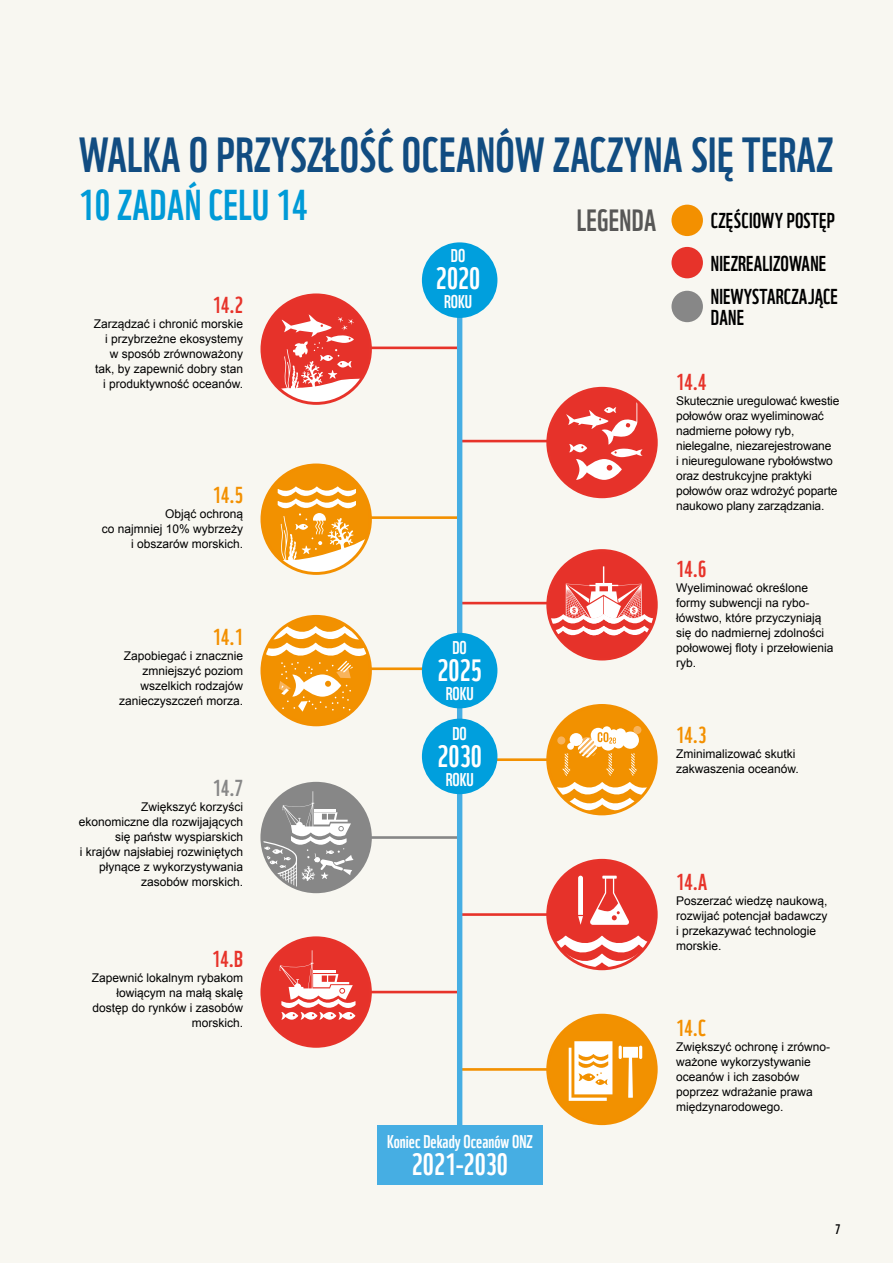
<style>
.page{position:relative;width:893px;height:1263px;background:#f8f7f1}
.page>*{position:absolute;margin:0;border:0;box-sizing:border-box;transform-origin:0 0}
.t1{font:48px "WWF";letter-spacing:.01em;color:#114c81}
.t2{font:42px "WWF";letter-spacing:.01em;color:#009ad7}
.t3{font:30px "WWF";color:#fff}
.t4{font:29.85px "WWF";letter-spacing:.01em;color:#575756}
.t5{font:22.5px "WWF";color:#e7332a}
.t6{font:22.5px "WWF";color:#f39000}
.t7{font:22.5px "WWF";color:#878787}
.t8{font:21px/43px "WWF";letter-spacing:.01em;color:#000}
.t9{font:18px "WWF";color:#fff}
.t10{font:13.5px "WWF";color:#000}
.t11{font:12px/15px "Arial";color:#000}
</style>
<div class="page">
<hr style="left:459px;top:440px;width:126px;height:2px;background:#e7332a">
<svg style="left:554px;top:388px;width:100px;height:109px"></svg>
<div style="left:546px;top:387px;width:112px;height:111px;border:3px solid #e7332a;border-radius:50%"></div>
<hr style="left:459px;top:602px;width:126px;height:2px;background:#e7332a">
<svg style="left:548px;top:551px;width:108px;height:108px"></svg>
<div style="left:546px;top:549px;width:112px;height:111px;border:3px solid #e7332a;border-radius:50%"></div>
<hr style="left:460px;top:913px;width:126px;height:3px;background:#e7332a">
<div style="left:548px;top:860px;width:108px;height:109px;background:#e6322a;border-radius:54px"></div>
<svg style="left:578px;top:876px;width:5px;height:49px"></svg>
<svg style="left:590px;top:876px;width:39px;height:49px"></svg>
<svg style="left:550px;top:936px;width:104px;height:33px"></svg>
<div style="left:546px;top:859px;width:112px;height:111px;border:3px solid #e7332a;border-radius:50%"></div>
<hr style="left:460px;top:1068px;width:126px;height:3px;background:#f39000">
<div style="left:548px;top:1015px;width:108px;height:109px;background:#f29100;border-radius:54px"></div>
<svg style="left:555px;top:1015px;width:98px;height:109px"></svg>
<div style="left:546px;top:1014px;width:112px;height:111px;border:3px solid #f39000;border-radius:50%"></div>
<hr style="left:333px;top:347px;width:126px;height:2px;background:#e7332a">
<div style="left:262px;top:295px;width:108px;height:108px;background:#e6322a;border-radius:54px"></div>
<svg style="left:271px;top:296px;width:99px;height:107px"></svg>
<div style="left:260px;top:293px;width:112px;height:112px;border:3px solid #e7332a;border-radius:50%"></div>
<hr style="left:333px;top:516px;width:126px;height:3px;background:#f39000">
<svg style="left:263px;top:466px;width:107px;height:107px"></svg>
<div style="left:260px;top:463px;width:112px;height:112px;border:3px solid #f39000;border-radius:50%"></div>
<hr style="left:333px;top:836px;width:126px;height:3px;background:#878787">
<div style="left:262px;top:783px;width:108px;height:109px;background:#878787;border-radius:54px"></div>
<svg style="left:264px;top:783px;width:90px;height:109px"></svg>
<div style="left:260px;top:782px;width:112px;height:111px;border:3px solid #878787;border-radius:50%"></div>
<hr style="left:333px;top:991px;width:126px;height:2px;background:#e7332a">
<svg style="left:268px;top:939px;width:99px;height:106px"></svg>
<div style="left:260px;top:936px;width:112px;height:112px;border:3px solid #e7332a;border-radius:50%"></div>
<div style="left:457px;top:283px;width:5px;height:881px;background:#46aee3"></div>
<div style="left:422px;top:242px;width:75px;height:76px;background:#009fdd;border-radius:50%"></div>
<hr style="left:460px;top:758px;width:126px;height:3px;background:#f39000">
<svg style="left:551px;top:705px;width:105px;height:109px"></svg>
<div style="left:546px;top:704px;width:112px;height:111px;border:3px solid #f39000;border-radius:50%"></div>
<div style="left:422px;top:719px;width:75px;height:75px;background:#009fdd;border-radius:50%"></div>
<hr style="left:333px;top:667px;width:126px;height:3px;background:#f39000">
<svg style="left:264px;top:616px;width:105px;height:109px"></svg>
<div style="left:260px;top:615px;width:112px;height:111px;border:3px solid #f39000;border-radius:50%"></div>
<div style="left:422px;top:633px;width:75px;height:75px;background:#009fdd;border-radius:50%"></div>
<div style="left:377px;top:1125px;width:166px;height:59px;background:#46aee3"></div>
<div style="left:671px;top:205px;width:32px;height:31px;background:#f39000;border-radius:50%"></div>
<div style="left:671px;top:247px;width:32px;height:31px;background:#e7332a;border-radius:50%"></div>
<div style="left:671px;top:291px;width:32px;height:31px;background:#878787;border-radius:50%"></div>
<h1 class="t1" style="left:79px;top:117px;width:756px">WALKA O PRZYSZŁOŚĆ OCEANÓW ZACZYNA SIĘ TERAZ</h1>
<h2 class="t2" style="left:79px;top:172px;width:230px">10 ZADAŃ CELU 14</h2>
<h3 class="t4" style="left:577px;top:197px;width:81px">LEGENDA</h3>
<h3 class="t8" style="left:711px;top:197px;width:126px">CZĘŚCIOWY POSTĘP<br>NIEZREALIZOWANE</h3>
<h3 class="t8" style="left:711px;top:284px;width:129px;line-height:21px">NIEWYSTARCZAJĄCE<br>DANE</h3>
<h3 class="t9" style="left:451px;top:241px;width:16px">DO</h3>
<h3 class="t3" style="left:436px;top:255px;width:46px">2020</h3>
<h3 class="t9" style="left:444px;top:288px;width:30px">ROKU</h3>
<h3 class="t5" style="left:213px;top:288px;width:32px">14.2</h3>
<p class="t11" style="left:94px;top:317px;width:151px;text-align:right">Zarządzać i chronić morskie i przybrzeżne ekosystemy w sposób zrównoważony tak, by zapewnić dobry stan i produktywność oceanów.</p>
<h3 class="t5" style="left:676px;top:364px;width:32px">14.4</h3>
<p class="t11" style="left:676px;top:393px;width:165px">Skutecznie uregulować kwestie połowów oraz wyeliminować nadmierne połowy ryb, nielegalne, niezarejestrowane<br>i nieuregulowane rybołówstwo oraz destrukcyjne praktyki połowów oraz wdrożyć poparte naukowo plany zarządzania.</p>
<h3 class="t6" style="left:213px;top:477px;width:32px">14.5</h3>
<p class="t11" style="left:102px;top:506px;width:143px;text-align:right">Objąć ochroną<br>co najmniej 10% wybrzeży i obszarów morskich.</p>
<h3 class="t6" style="left:213px;top:619px;width:32px">14.1</h3>
<p class="t11" style="left:119px;top:648px;width:126px;text-align:right">Zapobiegać i znacznie zmniejszyć poziom wszelkich rodzajów zanieczyszczeń morza.</p>
<h3 class="t7" style="left:213px;top:770px;width:32px">14.7</h3>
<p class="t11" style="left:79px;top:799px;width:166px;text-align:right">Zwiększyć korzyści ekonomiczne dla rozwijających się państw wyspiarskich<br>i krajów najsłabiej rozwiniętych płynące z wykorzystywania zasobów morskich.</p>
<h3 class="t5" style="left:212px;top:941px;width:33px">14.B</h3>
<p class="t11" style="left:92px;top:970px;width:153px;text-align:right">Zapewnić lokalnym rybakom łowiącym na małą skalę dostęp do rynków i zasobów morskich.</p>
<h3 class="t9" style="left:452px;top:633px;width:16px">DO</h3>
<h3 class="t3" style="left:437px;top:647px;width:46px">2025</h3>
<h3 class="t9" style="left:446px;top:680px;width:30px">ROKU</h3>
<h3 class="t9" style="left:452px;top:719px;width:16px">DO</h3>
<h3 class="t3" style="left:437px;top:732px;width:46px">2030</h3>
<h3 class="t9" style="left:446px;top:765px;width:30px">ROKU</h3>
<h3 class="t9" style="left:387px;top:1127px;width:147px">Koniec Dekady Oceanów ONZ</h3>
<h3 class="t3" style="left:412px;top:1140px;width:98px">2021-2030</h3>
<h3 class="t5" style="left:676px;top:551px;width:32px">14.6</h3>
<p class="t11" style="left:676px;top:580px;width:159px">Wyeliminować określone formy subwencji na rybo&shy;łówstwo, które przyczyniają się do nadmiernej zdolności połowowej floty i przełowienia ryb.</p>
<h3 class="t6" style="left:676px;top:717px;width:32px">14.3</h3>
<p class="t11" style="left:676px;top:746px;width:124px">Zminimalizować skutki zakwaszenia oceanów.</p>
<h3 class="t5" style="left:676px;top:864px;width:33px">14.A</h3>
<p class="t11" style="left:676px;top:893px;width:153px">Poszerzać wiedzę naukową, rozwijać potencjał badawczy i przekazywać technologie morskie.</p>
<h3 class="t6" style="left:676px;top:1010px;width:31px">14.C</h3>
<p class="t11" style="left:676px;top:1040px;width:156px">Zwiększyć ochronę i zrówno&shy;ważone wykorzystywanie oceanów i ich zasobów poprzez wdrażanie prawa międzynarodowego.</p>
<p class="t10" style="left:835px;top:1219px;width:6px">7</p>
</div>
